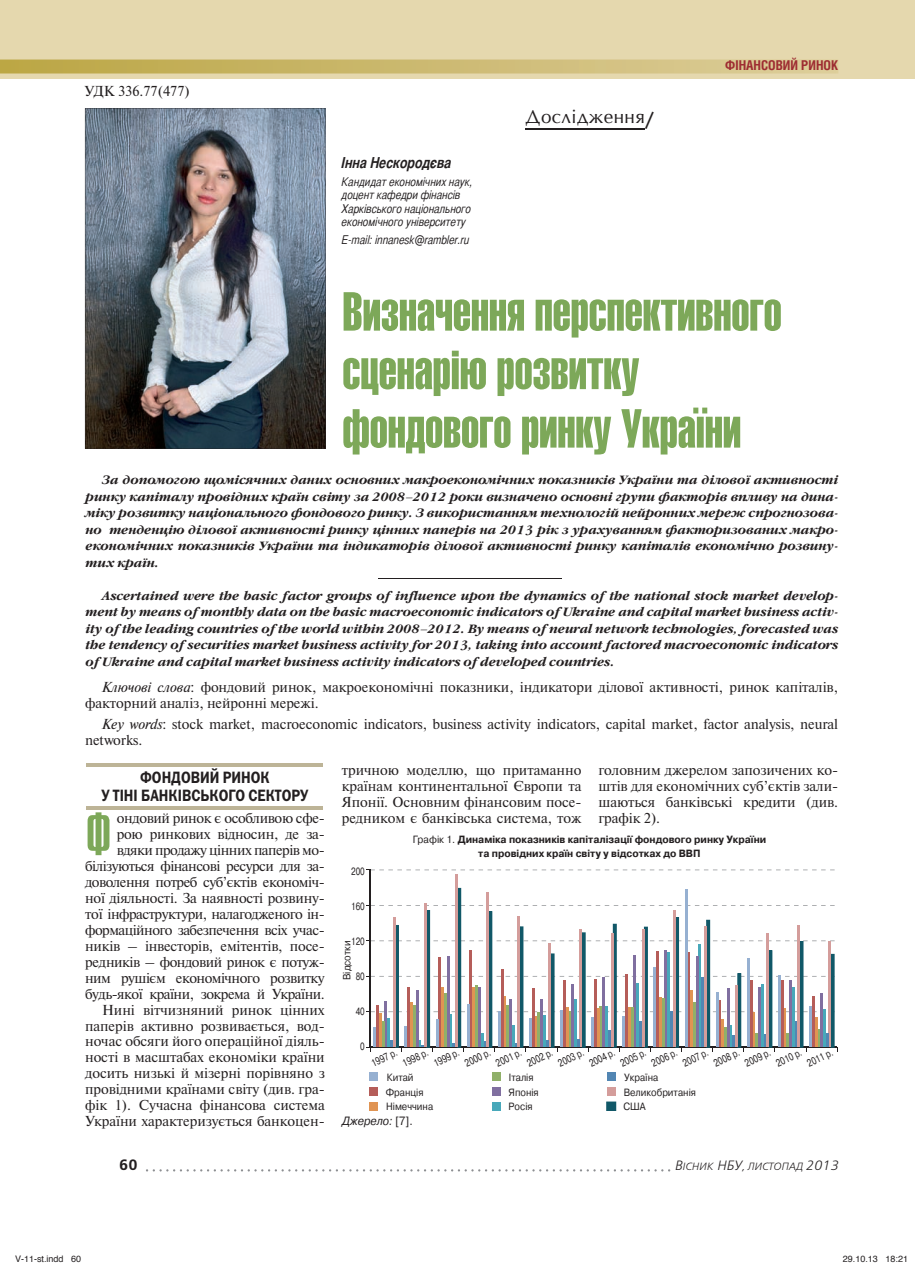
<style>
.page{position:relative;width:915px;height:1280px;background:#fff}
.page>*{position:absolute;margin:0;border:0;box-sizing:border-box;transform-origin:0 0}
.t1{font:60px "Compact C";color:#7da859}
.t2{font:54px/58.5px "Helios Extra Compressed";letter-spacing:-.005em;color:#7da859}
.t3{font:18px "Opium New";letter-spacing:.025em;color:#231f20}
.t4{font:16.5px/18px "Franklin Gothic Demi C";color:#231f20;text-align:center;scale:.85 1}
.t5{font:italic 700 15px "Bastion";color:#231f20}
.t6{font:15px "Free Set Demi Bold C";color:#231f20}
.t7{font:14.4px/15.9px "Newton C";letter-spacing:-.005em;color:#231f20;text-align:justify}
.t8{font:700 13.5px "Helios Cond";color:#9e2d32}
.t9{font:italic 700 12px/16.5px "Garamond C";letter-spacing:.005em;color:#231f20;text-align:justify}
.t10{font:italic 12px/13.5px "Bastion";color:#231f20}
.t11{font:italic 12px "Pragmatica C";color:#231f20;scale:.9 1}
.t12{font:10.5px "Pragmatica C";color:#231f20;scale:.75 1}
.t13{font:700 10.5px/13.5px "Pragmatica C";color:#231f20;text-align:center;scale:.95 1}
.t14{font:10.5px/14.9px "Pragmatica C";color:#231f20;scale:.9 1}
.t15{font:italic 10.5px "Free Set Light C";color:#231f20}
.t16{font:9px "Helvetica";color:#231f20}
.s1{font-family:"Futura Futuris C"}
.s2{font-style:italic}
.s3{font-weight:400}
.s4{font-style:normal}
.s5{font-size:13.5px}
</style>
<div class="page">
<div style="left:0;top:0;width:914px;height:79px;background:#e5d8ae"></div>
<svg style="left:0;top:60px;width:838px;height:14px;background:#ccba71"></svg>
<svg style="left:146px;top:1169px;width:524px;height:2px"></svg>
<hr style="left:525px;top:128px;width:120px;height:1px;background:#231f20">
<img style="left:85px;top:108px;width:240px;height:341px">
<hr style="left:87px;top:763px;width:236px;height:3px;background:#bdb497">
<hr style="left:87px;top:807px;width:236px;height:3px;background:#bdb497">
<hr style="left:379px;top:578px;width:182px;height:1px;background:#231f20">
<div style="left:369px;top:1072px;width:8px;height:9px;background:#96b0d1"></div>
<div style="left:369px;top:1087px;width:8px;height:9px;background:#b55d59"></div>
<div style="left:369px;top:1102px;width:8px;height:9px;background:#e09453"></div>
<div style="left:492px;top:1072px;width:8px;height:9px;background:#90b069"></div>
<div style="left:492px;top:1087px;width:8px;height:9px;background:#806fa0"></div>
<div style="left:492px;top:1102px;width:8px;height:9px;background:#48a8ba"></div>
<div style="left:606px;top:1072px;width:9px;height:9px;background:#5286b3"></div>
<div style="left:606px;top:1087px;width:9px;height:9px;background:#d49d9b"></div>
<svg style="left:606px;top:1101px;width:10px;height:10px"></svg>
<svg style="left:366px;top:869px;width:471px;height:183px"></svg>
<p class="t7" style="left:84px;top:84px;width:107px">УДК 336.77(477)</p>
<p class="t5" style="left:342px;top:156px;width:111px">Інна Нескородєва</p>
<p class="t10" style="left:342px;top:175px;width:132px">Кандидат економічних наук, доцент кафедри фінансів<br>Харківського національного економічного університету</p>
<p class="t10" style="left:342px;top:234px;width:129px">E-mail: innanesk@rambler.ru</p>
<p class="t3" style="left:525px;top:108px;width:131px">Дослідження<span class="s1">/</span></p>
<p class="t8" style="left:725px;top:60px;width:114px">ФІНАНСОВИЙ РИНОК</p>
<h2 class="t2" style="left:342px;top:284px;width:441px">Визначення перспективного сценарію розвитку фондового ринку України</h2>
<p class="t9" style="left:86px;top:473px;width:753px;text-indent:17px">За допомогою щомісячних даних основних макроекономічних показників України та ділової активності ринку капіталу провідних країн світу за 2008–2012 роки визначено основні групи факторів впливу на дина&shy;міку розвитку національного фондового ринку. З використанням технологій нейронних мереж спрогнозова&shy;но тенденцію ділової активності ринку цінних паперів на 2013 рік з урахуванням факторизованих макро&shy;економічних показників України та індикаторів ділової активності ринку капіталів економічно розвину&shy;тих країн.</p>
<p class="t9" style="left:86px;top:589px;width:753px;text-indent:17px">Ascertained were the basic factor groups of influence upon the dynamics of the national stock market develop&shy;ment by means of monthly data on the basic macroeconomic indicators of Ukraine and capital market business activ&shy;ity of the leading countries of the world within 2008–2012. By means of neural network technologies, forecasted was the tendency of securities market business activity for 2013, taking into account factored macroeconomic indicators of Ukraine and capital market business activity indicators of developed countries.</p>
<p class="t7" style="left:85px;top:680px;width:754px;text-indent:17px"><span class="s2">Ключові слова</span>: фондовий ринок, макроекономічні показники, індикатори ділової активності, ринок капіталів, факторний аналіз, нейронні мережі.</p>
<p class="t7" style="left:85px;top:717px;width:754px;text-indent:17px"><span class="s2">Key words</span>: stock market, macroeconomic indicators, business activity indicators, capital market, factor analysis, neural networks.</p>
<p class="t4" style="left:101px;top:769px;width:245px">ФОНДОВИЙ РИНОК<br>У ТІНІ БАНКІВСЬКОГО СЕКТОРУ</p>
<h1 class="t1" style="left:85px;top:812px;width:28px">Ф</h1>
<p class="t7" style="left:85px;top:811px;width:241px;text-align:right">ондовий ринок є особливою сфе-<br>рою ринкових відносин, де за&shy;вдяки продажу цінних паперів мо&shy;білізуються фінансові ресурси для за&shy;доволення потреб суб’єктів економіч&shy;ної діяльності. За наявності розвину&shy;тої інфраструктури, налагодженого ін&shy;формаційного забезпечення всіх учас&shy;ників – інвесторів, емітентів, посе&shy;редників – фондовий ринок є потуж&shy;ним рушієм економічного розвитку будь-якої країни, зокрема й України.<br>Нині вітчизняний ринок цінних паперів активно розвивається, вод&shy;ночас обсяги його операційної діяль&shy;ності в масштабах економіки країни досить низькі й мізерні порівняно з провідними країнами світу (див. гра&shy;фік 1). Сучасна фінансова система України характеризується банкоцен-</p>
<p class="t7" style="left:342px;top:763px;width:241px">тричною моделлю, що притаманно країнам континентальної Європи та Японії. Основним фінансовим посе&shy;редником є банківська система, тож</p>
<p class="t7" style="left:598px;top:763px;width:241px">головним джерелом запозичених ко&shy;штів для економічних суб’єктів зали&shy;шаються банківські кредити (див. графік 2).</p>
<p class="t12" style="left:351px;top:868px;width:20px">200</p>
<p class="t12" style="left:351px;top:902px;width:20px">160</p>
<p class="t12" style="left:351px;top:937px;width:20px">120</p>
<p class="t14" style="left:340px;top:980px;width:46px;rotate:-90deg">Відсотки</p>
<p class="t12" style="left:355px;top:972px;width:14px">80</p>
<p class="t12" style="left:355px;top:1007px;width:14px">40</p>
<p class="t13" style="left:412px;top:834px;width:373px"><span class="s3">Графік 1.</span> Динаміка показників капіталізації фондового ринку України та провідних країн світу у відсотках до ВВП</p>
<p class="t12" style="left:360px;top:1042px;width:8px">0</p>
<p class="t12" style="left:370px;top:1060px;width:38px;rotate:-25deg">1997 р.</p>
<p class="t12" style="left:401px;top:1060px;width:38px;rotate:-25deg">1998 р.</p>
<p class="t12" style="left:432px;top:1060px;width:38px;rotate:-25deg">1999 р.</p>
<p class="t12" style="left:463px;top:1060px;width:38px;rotate:-25deg">2000 р.</p>
<p class="t12" style="left:494px;top:1060px;width:38px;rotate:-25deg">2001 р.</p>
<p class="t12" style="left:525px;top:1060px;width:38px;rotate:-25deg">2002 р.</p>
<p class="t12" style="left:557px;top:1060px;width:38px;rotate:-25deg">2003 р.</p>
<p class="t12" style="left:588px;top:1060px;width:38px;rotate:-25deg">2004 р.</p>
<p class="t12" style="left:619px;top:1060px;width:38px;rotate:-25deg">2005 р.</p>
<p class="t12" style="left:650px;top:1060px;width:38px;rotate:-25deg">2006 р.</p>
<p class="t12" style="left:681px;top:1060px;width:38px;rotate:-25deg">2007 р.</p>
<p class="t12" style="left:712px;top:1060px;width:38px;rotate:-25deg">2008 р.</p>
<p class="t12" style="left:743px;top:1060px;width:38px;rotate:-25deg">2009 р.</p>
<p class="t12" style="left:774px;top:1060px;width:38px;rotate:-25deg">2010 р.</p>
<p class="t12" style="left:805px;top:1060px;width:38px;rotate:-25deg">2011 р.</p>
<p class="t14" style="left:623px;top:1070px;width:82px">Україна<br>Великобританія</p>
<p class="t14" style="left:386px;top:1070px;width:54px">Китай<br>Франція<br>Німеччина</p>
<p class="t14" style="left:508px;top:1070px;width:35px">Італія<br>Японія<br>Росія</p>
<p class="t14" style="left:623px;top:1100px;width:26px">США</p>
<p class="t11" style="left:342px;top:1116px;width:80px">Джерело: <span class="s4">[7].</span></p>
<p class="t6" style="left:119px;top:1159px;width:20px">60</p>
<p class="t15" style="left:674px;top:1162px;width:165px"><span class="s5">В</span>ІСНИК <span class="s5">НБУ</span>, ЛИСТОПАД <span class="s5">2013</span></p>
<p class="t16" style="left:15px;top:1255px;width:68px">V-11-st.indd 60</p>
<p class="t16" style="left:842px;top:1255px;width:67px">29.10.13 18:21</p>
</div>
